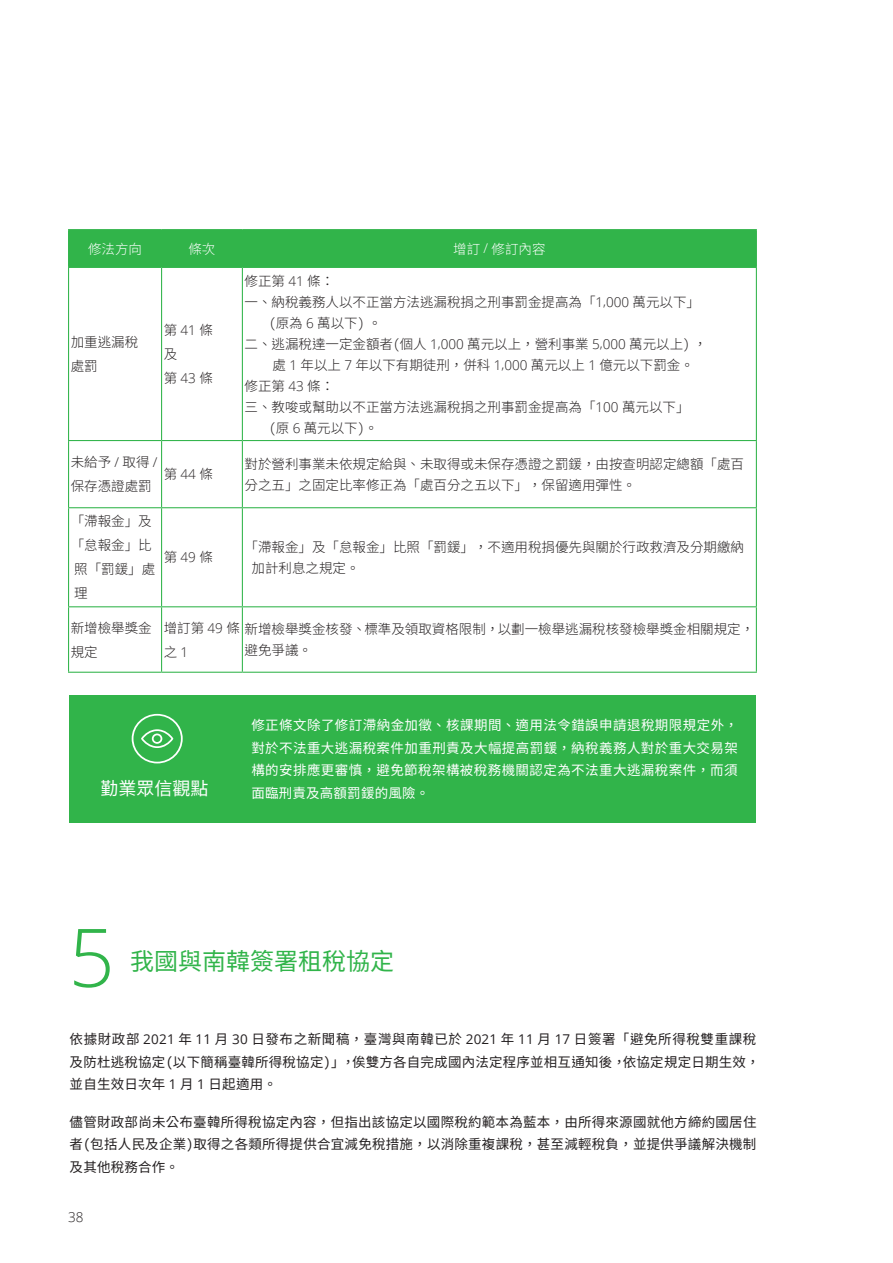
<style>
.page{position:relative;width:893px;height:1263px;background:#fff}
.page>*{position:absolute;margin:0;border:0;box-sizing:border-box;transform-origin:0 0}
.t1{font:300 81px "Open Sans";color:#31b44a}
.t2{font:24px "Noto Sans CJ Ktc";color:#31b44a}
.t3{font:18px "Noto Sans CJ Ktc";color:#fff}
.t4{font:300 13.5px/24px "Noto Sans CJ Ktc";color:#231f20}
.t5{font:13.5px/22.5px "Noto Sans CJ Ktc";letter-spacing:.015em;color:#231f20}
.t6{font:13.5px/22.5px "Noto Sans CJ Ktc";letter-spacing:.03em;color:#fff;text-align:justify}
.t7{font:300 13.5px "Noto Sans CJ Ktc";color:#fff}
.t8{font:300 13.5px "Open Sans";color:#231f20}
.s1{font-family:"Open Sans"}
</style>
<div class="page">
<div style="left:69px;top:695px;width:687px;height:128px;background:#31b44a"></div>
<svg style="left:132px;top:714px;width:51px;height:49px"></svg>
<div style="left:69px;top:230px;width:687px;height:37px;background:#31b44a"></div>
<hr style="left:68px;top:229px;width:94px;height:1px;background:#31b44a">
<hr style="left:68px;top:230px;width:1px;height:37px;background:#31b44a">
<hr style="left:162px;top:229px;width:80px;height:1px;background:#31b44a">
<hr style="left:161px;top:230px;width:1px;height:37px;background:#31b44a">
<hr style="left:242px;top:229px;width:515px;height:1px;background:#31b44a">
<hr style="left:242px;top:230px;width:1px;height:37px;background:#31b44a">
<hr style="left:756px;top:230px;width:1px;height:37px;background:#31b44a">
<hr style="left:68px;top:267px;width:94px;height:1px;background:#31b44a">
<hr style="left:68px;top:268px;width:1px;height:172px;background:#31b44a">
<hr style="left:162px;top:267px;width:80px;height:1px;background:#31b44a">
<hr style="left:161px;top:268px;width:1px;height:172px;background:#31b44a">
<hr style="left:242px;top:267px;width:515px;height:1px;background:#31b44a">
<hr style="left:242px;top:268px;width:1px;height:172px;background:#31b44a">
<hr style="left:756px;top:268px;width:1px;height:172px;background:#31b44a">
<hr style="left:68px;top:440px;width:94px;height:1px;background:#31b44a">
<hr style="left:68px;top:441px;width:1px;height:66px;background:#31b44a">
<hr style="left:162px;top:440px;width:80px;height:1px;background:#31b44a">
<hr style="left:161px;top:441px;width:1px;height:66px;background:#31b44a">
<hr style="left:242px;top:440px;width:515px;height:1px;background:#31b44a">
<hr style="left:242px;top:441px;width:1px;height:66px;background:#31b44a">
<hr style="left:756px;top:441px;width:1px;height:66px;background:#31b44a">
<hr style="left:68px;top:507px;width:94px;height:1px;background:#31b44a">
<hr style="left:68px;top:508px;width:1px;height:98px;background:#31b44a">
<hr style="left:162px;top:507px;width:80px;height:1px;background:#31b44a">
<hr style="left:161px;top:508px;width:1px;height:98px;background:#31b44a">
<hr style="left:242px;top:507px;width:515px;height:1px;background:#31b44a">
<hr style="left:242px;top:508px;width:1px;height:98px;background:#31b44a">
<hr style="left:756px;top:508px;width:1px;height:98px;background:#31b44a">
<hr style="left:68px;top:606px;width:94px;height:1px;background:#31b44a">
<hr style="left:68px;top:607px;width:1px;height:65px;background:#31b44a">
<hr style="left:162px;top:606px;width:80px;height:1px;background:#31b44a">
<hr style="left:161px;top:607px;width:1px;height:65px;background:#31b44a">
<hr style="left:242px;top:606px;width:515px;height:1px;background:#31b44a">
<hr style="left:242px;top:607px;width:1px;height:65px;background:#31b44a">
<hr style="left:756px;top:607px;width:1px;height:65px;background:#31b44a">
<hr style="left:68px;top:672px;width:94px;height:1px;background:#31b44a">
<hr style="left:162px;top:672px;width:80px;height:1px;background:#31b44a">
<hr style="left:242px;top:672px;width:515px;height:1px;background:#31b44a">
<p class="t7" style="left:88px;top:241px;width:55px">修法方向</p>
<p class="t7" style="left:188px;top:241px;width:29px">條次</p>
<p class="t7" style="left:453px;top:241px;width:94px">增訂 <span class="s1">/</span> 修訂內容</p>
<p class="t4" style="left:71px;top:330px;width:69px">加重逃漏稅</p>
<p class="t4" style="left:71px;top:354px;width:28px">處罰</p>
<p class="t4" style="left:164px;top:318px;width:51px">第<span class="s1">41</span>條</p>
<p class="t4" style="left:164px;top:342px;width:15px">及</p>
<p class="t4" style="left:164px;top:366px;width:51px">第<span class="s1">43</span>條</p>
<p class="t4" style="left:244px;top:269px;width:91px">修正第 <span class="s1">41</span> 條：</p>
<p class="t4" style="left:244px;top:290px;width:457px">一、納稅義務人以不正當方法逃漏稅捐之刑事罰金提高為「<span class="s1">1,000</span> 萬元以下」</p>
<p class="t4" style="left:269px;top:311px;width:114px">(原為 <span class="s1">6</span> 萬以下) 。</p>
<p class="t4" style="left:244px;top:332px;width:464px">二、逃漏稅達一定金額者(個人 <span class="s1">1,000</span> 萬元以上，營利事業 <span class="s1">5,000</span> 萬元以上) ，</p>
<p class="t4" style="left:273px;top:353px;width:423px">處 <span class="s1">1</span> 年以上 <span class="s1">7</span> 年以下有期徒刑，併科 <span class="s1">1,000</span> 萬元以上 <span class="s1">1</span> 億元以下罰金。</p>
<p class="t4" style="left:244px;top:374px;width:91px">修正第 <span class="s1">43</span> 條：</p>
<p class="t4" style="left:244px;top:395px;width:446px">三、教唆或幫助以不正當方法逃漏稅捐之刑事罰金提高為「<span class="s1">100</span> 萬元以下」</p>
<p class="t4" style="left:269px;top:416px;width:110px">(原 <span class="s1">6</span> 萬元以下)。</p>
<p class="t4" style="left:71px;top:451px;width:88px">未給予 <span class="s1">/</span> 取得 <span class="s1">/</span>保存憑證處罰</p>
<p class="t4" style="left:164px;top:463px;width:51px">第<span class="s1">44</span>條</p>
<p class="t4" style="left:244px;top:454px;width:501px;line-height:21px">對於營利事業未依規定給與、未取得或未保存憑證之罰鍰，由按查明認定總額「處百分之五」之固定比率修正為「處百分之五以下」，保留適用彈性。</p>
<p class="t4" style="left:71px;top:510px;width:82px">「滯報金」及「怠報金」比</p>
<p class="t4" style="left:74px;top:558px;width:82px">照「罰鍰」處</p>
<p class="t4" style="left:74px;top:582px;width:15px">理</p>
<p class="t4" style="left:244px;top:535px;width:501px">「滯報金」及「怠報金」比照「罰鍰」，不適用稅捐優先與關於行政救濟及分期繳納</p>
<p class="t4" style="left:251px;top:556px;width:109px">加計利息之規定。</p>
<p class="t4" style="left:164px;top:546px;width:51px">第<span class="s1">49</span>條</p>
<p class="t4" style="left:71px;top:616px;width:82px">新增檢舉獎金規定</p>
<p class="t4" style="left:164px;top:616px;width:78px">增訂第 <span class="s1">49</span> 條之<span class="s1">1</span></p>
<p class="t4" style="left:244px;top:619px;width:511px;line-height:21px">新增檢舉獎金核發、標準及領取資格限制，以劃一檢舉逃漏稅核發檢舉獎金相關規定，避免爭議。</p>
<p class="t3" style="left:101px;top:778px;width:109px">勤業眾信觀點</p>
<p class="t6" style="left:251px;top:714px;width:488px">修正條文除了修訂滯納金加徵、核課期間、適用法令錯誤申請退稅期限規定外，對於不法重大逃漏稅案件加重刑責及大幅提高罰鍰，納稅義務人對於重大交易架構的安排應更審慎，避免節稅架構被稅務機關認定為不法重大逃漏稅案件，而須面臨刑責及高額罰鍰的風險。</p>
<p class="t1" style="left:69px;top:902px;width:48px">5</p>
<p class="t2" style="left:130px;top:947px;width:266px">我國與南韓簽署租稅協定</p>
<p class="t5" style="left:70px;top:1028px;width:692px">依據財政部 <span class="s1">2021</span> 年 <span class="s1">11</span> 月 <span class="s1">30</span> 日發布之新聞稿，臺灣與南韓已於 <span class="s1">2021</span> 年 <span class="s1">11</span> 月 <span class="s1">17</span> 日簽署「避免所得稅雙重課稅及防杜逃稅協定(以下簡稱臺韓所得稅協定)」，俟雙方各自完成國內法定程序並相互通知後，依協定規定日期生效，並自生效日次年 <span class="s1">1</span> 月 <span class="s1">1</span> 日起適用。</p>
<p class="t5" style="left:70px;top:1111px;width:688px;text-align:justify">儘管財政部尚未公布臺韓所得稅協定內容，但指出該協定以國際稅約範本為藍本，由所得來源國就他方締約國居住者(包括人民及企業)取得之各類所得提供合宜減免稅措施，以消除重複課稅，甚至減輕稅負，並提供爭議解決機制及其他稅務合作。</p>
<p class="t8" style="left:68px;top:1207px;width:17px">38</p>
</div>
